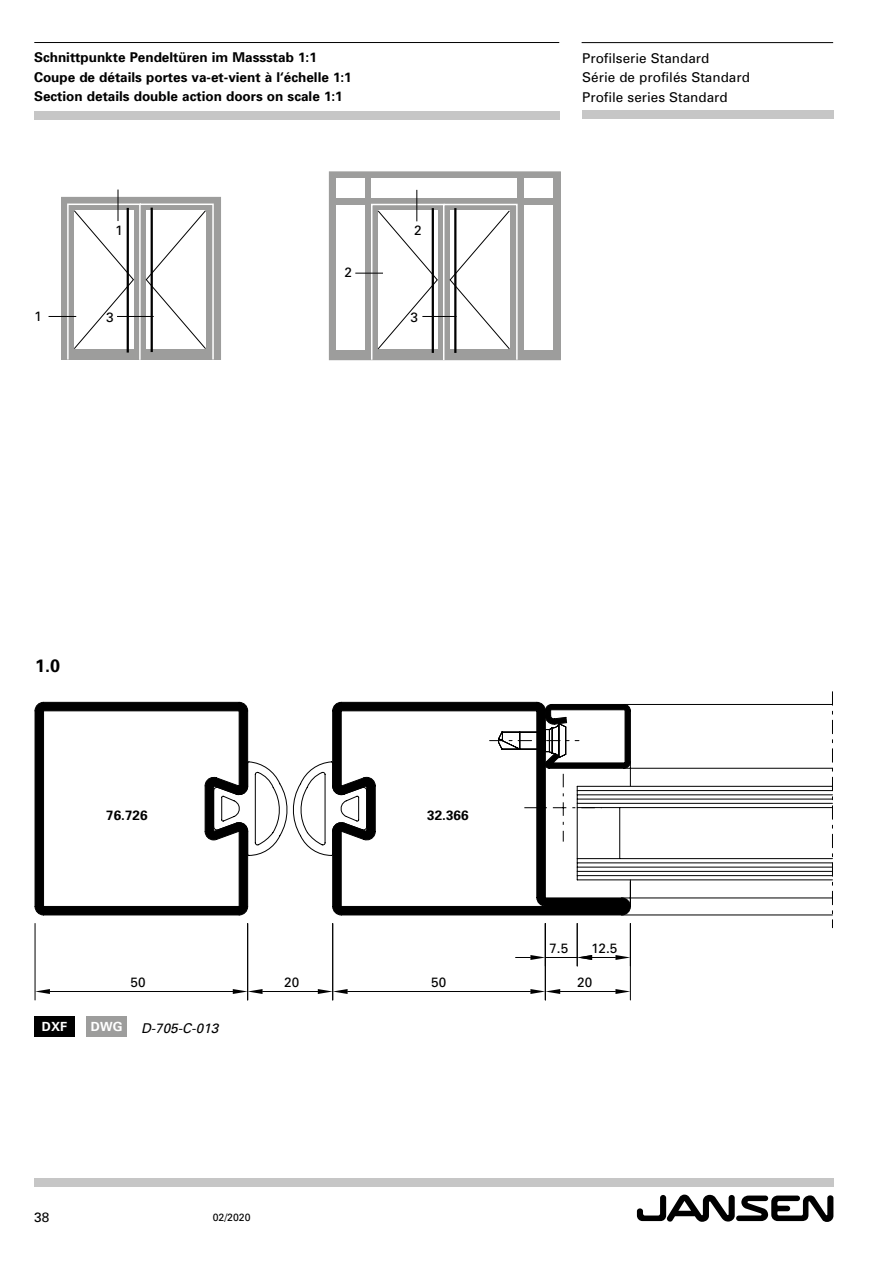
<style>
.page{position:relative;width:893px;height:1263px;background:#fff}
.page>*{position:absolute;margin:0;border:0;box-sizing:border-box;transform-origin:0 0}
.t1{font:700 18px "Univers";color:#000}
.t2{font:700 13.5px/19.5px "Univers";color:#000}
.t3{font:13.5px/19.5px "Univers";color:#000}
.t4{font:italic 13.5px "Univers";color:#000}
.t5{font:700 12.6px "Univers";color:#fff}
.t6{font:10.5px "Univers";color:#000}
</style>
<div class="page">
<div style="left:34px;top:1178px;width:799px;height:8px;background:#c6c6c6"></div>
<div style="left:34px;top:111px;width:526px;height:8px;background:#c6c6c6"></div>
<hr style="left:34px;top:42px;width:525px;height:1px;background:#000">
<div style="left:582px;top:111px;width:251px;height:8px;background:#c6c6c6"></div>
<hr style="left:582px;top:42px;width:251px;height:1px;background:#000">
<svg style="left:637px;top:1194px;width:196px;height:28px"></svg>
<svg style="left:35px;top:702px;width:508px;height:214px"></svg>
<svg style="left:498px;top:704px;width:334px;height:212px"></svg>
<svg style="left:832px;top:692px;width:1px;height:236px"></svg>
<hr style="left:545px;top:957px;width:32px;height:1px;background:#000">
<svg style="left:516px;top:955px;width:29px;height:5px"></svg>
<hr style="left:577px;top:923px;width:1px;height:43px;background:#000">
<svg style="left:577px;top:955px;width:53px;height:5px"></svg>
<hr style="left:630px;top:923px;width:1px;height:77px;background:#000">
<hr style="left:560px;top:991px;width:55px;height:1px;background:#000">
<svg style="left:615px;top:989px;width:15px;height:5px"></svg>
<hr style="left:545px;top:923px;width:1px;height:77px;background:#000">
<hr style="left:348px;top:991px;width:182px;height:1px;background:#000">
<svg style="left:530px;top:989px;width:30px;height:5px"></svg>
<hr style="left:332px;top:923px;width:1px;height:77px;background:#000">
<hr style="left:263px;top:991px;width:55px;height:1px;background:#000">
<svg style="left:318px;top:989px;width:30px;height:5px"></svg>
<hr style="left:247px;top:923px;width:1px;height:77px;background:#000">
<hr style="left:35px;top:923px;width:1px;height:77px;background:#000">
<hr style="left:50px;top:991px;width:183px;height:1px;background:#000">
<svg style="left:233px;top:989px;width:30px;height:5px"></svg>
<svg style="left:35px;top:989px;width:15px;height:5px"></svg>
<svg style="left:213px;top:761px;width:620px;height:120px"></svg>
<svg style="left:490px;top:704px;width:141px;height:138px"></svg>
<div style="left:329px;top:172px;width:231px;height:187px;background:#9d9d9c"></div>
<div style="left:329px;top:172px;width:231px;height:188px;border:1px solid #9d9d9c"></div>
<div style="left:337px;top:205px;width:28px;height:145px;background:#fff"></div>
<div style="left:525px;top:205px;width:28px;height:145px;background:#fff"></div>
<div style="left:336px;top:179px;width:29px;height:19px;background:#fff"></div>
<div style="left:372px;top:179px;width:145px;height:19px;background:#fff"></div>
<div style="left:524px;top:179px;width:29px;height:19px;background:#fff"></div>
<div style="left:62px;top:197px;width:159px;height:162px;background:#9d9d9c"></div>
<svg style="left:355px;top:203px;width:163px;height:156px"></svg>
<hr style="left:416px;top:190px;width:1px;height:31px;background:#000">
<hr style="left:422px;top:316px;width:34px;height:1px;background:#000">
<svg style="left:49px;top:203px;width:166px;height:157px"></svg>
<hr style="left:117px;top:316px;width:37px;height:1px;background:#000">
<hr style="left:118px;top:190px;width:1px;height:31px;background:#000">
<div style="left:34px;top:1016px;width:41px;height:20px;background:#000"></div>
<div style="left:86px;top:1016px;width:40px;height:20px;background:#9d9d9c"></div>
<p class="t2" style="left:34px;top:47px;width:319px">Schnittpunkte Pendeltüren im Massstab 1:1<br>Coupe de détails portes va-et-vient à l‘échelle 1:1<br>Section details double action doors on scale 1:1</p>
<p class="t3" style="left:115px;top:220px;width:9px">1</p>
<p class="t3" style="left:344px;top:262px;width:9px">2</p>
<p class="t3" style="left:414px;top:220px;width:9px">2</p>
<p class="t3" style="left:34px;top:306px;width:9px">1</p>
<p class="t3" style="left:106px;top:307px;width:9px">3</p>
<p class="t3" style="left:410px;top:307px;width:9px">3</p>
<p class="t3" style="left:582px;top:48px;width:169px">Profilserie Standard<br>Série de profilés Standard<br>Profile series Standard</p>
<h1 class="t1" style="left:35px;top:654px;width:27px">1.0</h1>
<p class="t2" style="left:106px;top:805px;width:43px">76.726</p>
<p class="t2" style="left:427px;top:805px;width:43px">32.366</p>
<p class="t3" style="left:549px;top:938px;width:20px">7.5</p>
<p class="t3" style="left:591px;top:938px;width:28px">12.5</p>
<p class="t3" style="left:131px;top:972px;width:17px">50</p>
<p class="t3" style="left:284px;top:972px;width:17px">20</p>
<p class="t3" style="left:431px;top:972px;width:17px">50</p>
<p class="t3" style="left:577px;top:972px;width:17px">20</p>
<p class="t5" style="left:42px;top:1018px;width:27px">DXF</p>
<p class="t5" style="left:91px;top:1018px;width:33px">DWG</p>
<p class="t4" style="left:141px;top:1019px;width:79px">D-705-C-013</p>
<p class="t3" style="left:34px;top:1208px;width:17px">38</p>
<p class="t6" style="left:213px;top:1211px;width:39px">02/2020</p>
</div>
